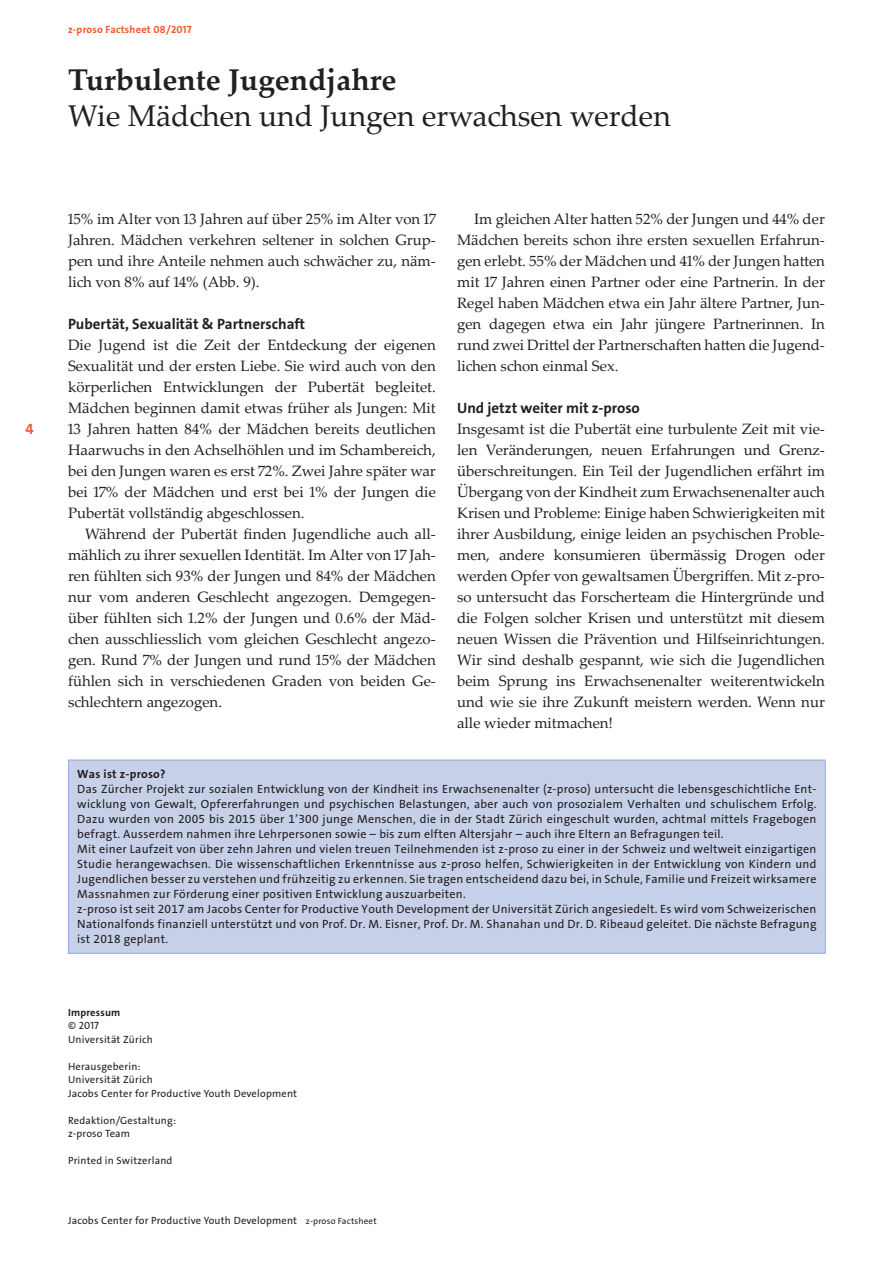
<style>
.page{position:relative;width:893px;height:1263px;background:#fff}
.page>*{position:absolute;margin:0;border:0;box-sizing:border-box;transform-origin:0 0}
.t1{font:30px "Palatino Linotype";color:#231f20}
.t2{font:700 30px "Palatino Linotype";color:#231f20}
.t3{font:15px/21px "Palatino Linotype";color:#231f20;text-align:justify}
.t4{font:15px "The Sans LP7 Bld";color:#231f20}
.t5{font:15px "The Sans LP7 Bld";color:#f1592f}
.t6{font:12px/15px "The Sans LP5 Plain";letter-spacing:.02em;color:#231f20}
.t7{font:12px "The Sans LP7 Bld";letter-spacing:.02em;color:#231f20}
.t8{font:10.5px/13.5px "The Sans LP5 Plain";letter-spacing:.02em;color:#231f20}
.t9{font:10.5px "The Sans LP7 Bld";letter-spacing:.02em;color:#f1592f}
.t10{font:10.5px "The Sans LP7 Bld";letter-spacing:.02em;color:#231f20}
.s1{font-size:9px}
</style>
<div class="page">
<div style="left:68px;top:760px;width:757px;height:193px;background:#c7d0e9"></div>
<div style="left:68px;top:760px;width:758px;height:194px;border:1px solid #97acd7"></div>
<p class="t5" style="left:26px;top:419px;width:10px">4</p>
<p class="t9" style="left:68px;top:23px;width:125px">z-proso Factsheet 08/2017</p>
<h1 class="t2" style="left:68px;top:58px;width:330px">Turbulente Jugendjahre</h1>
<h1 class="t1" style="left:68px;top:94px;width:604px">Wie Mädchen und Jungen erwachsen werden</h1>
<p class="t3" style="left:68px;top:208px;width:369px">15% im Alter von 13 Jahren auf über 25% im Alter von 17<br>Jahren. Mädchen verkehren seltener in solchen Grup&shy;pen und ihre Anteile nehmen auch schwächer zu, näm&shy;lich von 8% auf 14% (Abb. 9).</p>
<p class="t4" style="left:68px;top:314px;width:239px">Pubertät, Sexualität &amp; Partnerschaft</p>
<p class="t3" style="left:68px;top:334px;width:369px">Die Jugend ist die Zeit der Entdeckung der eigenen Sexualität und der ersten Liebe. Sie wird auch von den körperlichen Entwicklungen der Pubertät begleitet.<br>Mädchen beginnen damit etwas früher als Jungen: Mit 13 Jahren hatten 84% der Mädchen bereits deutlichen Haarwuchs in den Achselhöhlen und im Schambereich, bei den Jungen waren es erst 72%. Zwei Jahre später war bei 17% der Mädchen und erst bei 1% der Jungen die Pubertät vollständig abgeschlossen.</p>
<p class="t3" style="left:68px;top:523px;width:369px;text-indent:17px">Während der Pubertät finden Jugendliche auch all&shy;mählich zu ihrer sexuellen Identität. Im Alter von 17 Jah&shy;ren fühlten sich 93% der Jungen und 84% der Mädchen nur vom anderen Geschlecht angezogen. Demgegen&shy;über fühlten sich 1.2% der Jungen und 0.6% der Mäd&shy;chen ausschliesslich vom gleichen Geschlecht angezo&shy;gen. Rund 7% der Jungen und rund 15% der Mädchen fühlen sich in verschiedenen Graden von beiden Ge&shy;schlechtern angezogen.</p>
<p class="t3" style="left:457px;top:208px;width:369px;text-indent:17px">Im gleichen Alter hatten 52% der Jungen und 44% der Mädchen bereits schon ihre ersten sexuellen Erfahrun&shy;gen erlebt. 55% der Mädchen und 41% der Jungen hatten mit 17 Jahren einen Partner oder eine Partnerin. In der Regel haben Mädchen etwa ein Jahr ältere Partner, Jun&shy;gen dagegen etwa ein Jahr jüngere Partnerinnen. In rund zwei Drittel der Partnerschaften hatten die Jugend&shy;lichen schon einmal Sex.</p>
<p class="t4" style="left:457px;top:398px;width:184px">Und jetzt weiter mit z-proso</p>
<p class="t3" style="left:457px;top:418px;width:369px">Insgesamt ist die Pubertät eine turbulente Zeit mit vie&shy;len Veränderungen, neuen Erfahrungen und Grenz&shy;überschreitungen. Ein Teil der Jugendlichen erfährt im Übergang von der Kindheit zum Erwachsenenalter auch Krisen und Probleme: Einige haben Schwierigkeiten mit ihrer Ausbildung, einige leiden an psychischen Proble&shy;men, andere konsumieren übermässig Drogen oder werden Opfer von gewaltsamen Übergriffen. Mit z-pro&shy;so untersucht das Forscherteam die Hintergründe und die Folgen solcher Krisen und unterstützt mit diesem neuen Wissen die Prävention und Hilfseinrichtungen.<br>Wir sind deshalb gespannt, wie sich die Jugendlichen beim Sprung ins Erwachsenenalter weiterentwickeln und wie sie ihre Zukunft meistern werden. Wenn nur alle wieder mitmachen!</p>
<p class="t7" style="left:77px;top:766px;width:90px">Was ist z-proso?</p>
<p class="t6" style="left:77px;top:781px;width:741px">Das Zürcher Projekt zur sozialen Entwicklung von der Kindheit ins Erwachsenenalter (z-proso) untersucht die lebensgeschichtliche Ent&shy;wicklung von Gewalt, Opfererfahrungen und psychischen Belastungen, aber auch von prosozialem Verhalten und schulischem Erfolg.<br>Dazu wurden von 2005 bis 2015 über 1’300 junge Menschen, die in der Stadt Zürich eingeschult wurden, achtmal mittels Fragebogen befragt. Ausserdem nahmen ihre Lehrpersonen sowie – bis zum elften Altersjahr – auch ihre Eltern an Befragungen teil.<br>Mit einer Laufzeit von über zehn Jahren und vielen treuen Teilnehmenden ist z-proso zu einer in der Schweiz und weltweit einzigartigen Studie herangewachsen. Die wissenschaftlichen Erkenntnisse aus z-proso helfen, Schwierigkeiten in der Entwicklung von Kindern und Jugendlichen besser zu verstehen und frühzeitig zu erkennen. Sie tragen entscheidend dazu bei, in Schule, Familie und Freizeit wirksamere Massnahmen zur Förderung einer positiven Entwicklung auszuarbeiten.<br>z-proso ist seit 2017 am Jacobs Center for Productive Youth Development der Universität Zürich angesiedelt. Es wird vom Schweizerischen Nationalfonds finanziell unterstützt und von Prof. Dr. M. Eisner, Prof. Dr. M. Shanahan und Dr. D. Ribeaud geleitet. Die nächste Befragung ist 2018 geplant.</p>
<p class="t10" style="left:68px;top:1005px;width:54px">Impressum</p>
<p class="t8" style="left:68px;top:1019px;width:86px">© 2017<br>Universität Zürich</p>
<p class="t8" style="left:68px;top:1059px;width:231px">Herausgeberin:<br>Universität Zürich<br>Jacobs Center for Productive Youth Development</p>
<p class="t8" style="left:68px;top:1113px;width:110px">Redaktion/Gestaltung: z-proso Team</p>
<p class="t8" style="left:68px;top:1154px;width:106px">Printed in Switzerland</p>
<p class="t8" style="left:68px;top:1214px;width:310px">Jacobs Center for Productive Youth Development <span class="s1">z-proso Factsheet</span></p>
</div>
